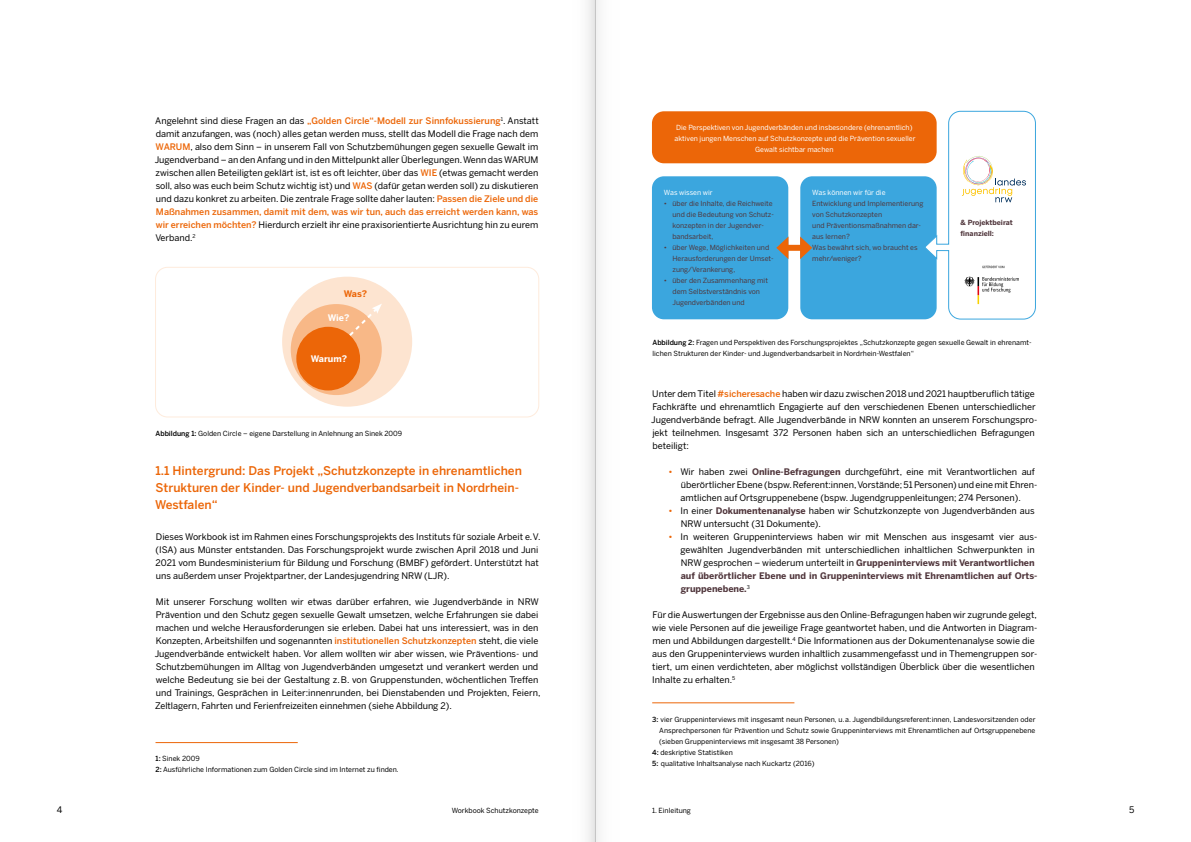
<style>
.page{position:relative;width:1191px;height:842px;background:#fff}
.page>*{position:absolute;margin:0;border:0;box-sizing:border-box;transform-origin:0 0}
.t1{font:500 12px/17px "Benton Sans";color:#ec6608}
.t2{font:9px/13px "Benton Sans";color:#000}
.t3{font:700 9px "Benton Sans";color:#fff}
.t4{font:700 9px "Benton Sans";color:#ec6608}
.t5{font:7px/11px "Benton Sans";color:#000}
.t6{font:7px/11px "Benton Sans";color:#50363c}
.t7{font:7px/11px "Benton Sans";color:#fff;text-align:center}
.t8{font:700 7px/11px "Benton Sans";color:#50363c}
.s1{font-weight:500;color:#ec6608}
.s2{font-weight:500}
.s3{font-weight:700;color:#50363c}
</style>
<div class="page">
<div style="left:155px;top:267px;width:384px;height:150px;border:1px solid #feebdc;border-radius:12px"></div>
<div style="left:282px;top:277px;width:130px;height:130px;background:#fde4d0;border-radius:50%"></div>
<div style="left:291px;top:304px;width:91px;height:91px;background:#f8b887;border-radius:50%"></div>
<div style="left:296px;top:327px;width:64px;height:63px;background:#ec6608;border-radius:50%"></div>
<svg style="left:347px;top:304px;width:35px;height:34px"></svg>
<hr style="left:155px;top:742px;width:143px;height:1px;background:#ec6608">
<hr style="left:652px;top:702px;width:142px;height:1px;background:#ec6608">
<div style="left:652px;top:111px;width:284px;height:52px;background:#ec6608;border-radius:12px"></div>
<div style="left:652px;top:176px;width:136px;height:143px;background:#3ba6de;border-radius:12px"></div>
<div style="left:800px;top:176px;width:136px;height:143px;background:#3ba6de;border-radius:12px"></div>
<div style="left:783px;top:245px;width:22px;height:6px;background:#ec6608"></div>
<svg style="left:776px;top:237px;width:12px;height:22px"></svg>
<svg style="left:800px;top:236px;width:12px;height:23px"></svg>
<svg style="left:924px;top:111px;width:112px;height:209px"></svg>
<hr style="left:595px;top:0;width:1px;height:842px;background:#ededed">
<p class="t2" style="left:155px;top:114px;width:385px;text-align:justify">Angelehnt sind diese Fragen an das <span class="s1">„Golden Circle“-Modell zur Sinnfokussierung</span><sup>1</sup>. Anstatt damit anzufangen, was (noch) alles getan werden muss, stellt das Modell die Frage nach dem <span class="s1">WARUM</span>, also dem Sinn – in unserem Fall von Schutzbemühungen gegen sexuelle Gewalt im Jugendverband – an den Anfang und in den Mittelpunkt aller Überlegungen. Wenn das WARUM zwischen allen Beteiligten geklärt ist, ist es oft leichter, über das <span class="s1">WIE</span> (etwas gemacht werden soll, also was euch beim Schutz wichtig ist) und <span class="s1">WAS</span> (dafür getan werden soll) zu diskutieren und dazu konkret zu arbeiten. Die zentrale Frage sollte daher lauten: <span class="s1">Passen die Ziele und die Maßnahmen zusammen, damit mit dem, was wir tun, auch das erreicht werden kann, was wir erreichen möchten?</span> Hierdurch erzielt ihr eine praxisorientierte Ausrichtung hin zu eurem Verband.<sup>2</sup></p>
<p class="t4" style="left:344px;top:288px;width:25px">Was?</p>
<p class="t3" style="left:328px;top:313px;width:23px">Wie?</p>
<p class="t3" style="left:311px;top:354px;width:38px">Warum?</p>
<p class="t5" style="left:155px;top:428px;width:248px"><span class="s2">Abbildung 1:</span> Golden Circle – eigene Darstellung in Anlehnung an Sinek 2009</p>
<h1 class="t1" style="left:155px;top:462px;width:368px">1.1 Hintergrund: Das Projekt „Schutzkonzepte in ehrenamtlichen<br>Strukturen der Kinder- und Jugendverbandsarbeit in Nordrhein-<br>Westfalen“</h1>
<p class="t2" style="left:155px;top:530px;width:386px">Dieses Workbook ist im Rahmen eines Forschungsprojekts des Instituts für soziale Arbeit e.V. (ISA) aus Münster entstanden. Das Forschungsprojekt wurde zwischen April 2018 und Juni 2021 vom Bundesministerium für Bildung und Forschung (BMBF) gefördert. Unterstützt hat uns außerdem unser Projektpartner, der Landesjugendring NRW (LJR).</p>
<p class="t2" style="left:155px;top:595px;width:387px">Mit unserer Forschung wollten wir etwas darüber erfahren, wie Jugendverbände in NRW Prävention und den Schutz gegen sexuelle Gewalt umsetzen, welche Erfahrungen sie dabei machen und welche Herausforderungen sie erleben. Dabei hat uns interessiert, was in den Konzepten, Arbeitshilfen und sogenannten <span class="s1">institutionellen Schutzkonzepten</span> steht, die viele Jugendverbände entwickelt haben. Vor allem wollten wir aber wissen, wie Präventions- und Schutzbemühungen im Alltag von Jugendverbänden umgesetzt und verankert werden und welche Bedeutung sie bei der Gestaltung z.B. von Gruppenstunden, wöchentlichen Treffen und Trainings, Gesprächen in Leiter:innenrunden, bei Dienstabenden und Projekten, Feiern, Zeltlagern, Fahrten und Ferienfreizeiten einnehmen (siehe Abbildung 2).</p>
<p class="t5" style="left:155px;top:753px;width:245px"><span class="s2">1:</span> Sinek 2009<br><span class="s2">2:</span> Ausführliche Informationen zum Golden Circle sind im Internet zu finden.</p>
<p class="t7" style="left:674px;top:122px;width:242px">Die Perspektiven von Jugendverbänden und insbesondere (ehrenamtlich) aktiven jungen Menschen auf Schutzkonzepte und die Prävention sexueller<br>Gewalt sichtbar machen</p>
<p class="t7" style="left:664px;top:187px;width:50px">Was wissen wir</p>
<p class="t6" style="left:672px;top:198px;width:103px;text-indent:-9px">• über die Inhalte, die Reichweite und die Bedeutung von Schutz&shy;konzepten in der Jugendver&shy;bandsarbeit,</p>
<p class="t6" style="left:672px;top:242px;width:103px;text-indent:-9px">• über Wege, Möglichkeiten und<br>Herausforderungen der Umset&shy;zung/Verankerung,</p>
<p class="t6" style="left:672px;top:275px;width:97px;text-indent:-9px">• über den Zusammenhang mit dem Selbstverständnis von<br>Jugendverbänden und</p>
<p class="t7" style="left:812px;top:187px;width:75px">Was können wir für die</p>
<p class="t6" style="left:812px;top:198px;width:113px">Entwicklung und Implementierung von Schutzkonzepten<br>und Präventionsmaßnahmen dar&shy;aus lernen?<br>Was bewährt sich, wo braucht es mehr/weniger?</p>
<p class="t8" style="left:960px;top:217px;width:54px">&amp; Projektbeirat finanziell:</p>
<p class="t5" style="left:652px;top:337px;width:380px"><span class="s2">Abbildung 2:</span> Fragen und Perspektiven des Forschungsprojektes „Schutzkonzepte gegen sexuelle Gewalt in ehrenamt&shy;lichen Strukturen der Kinder- und Jugendverbandsarbeit in Nordrhein-Westfalen“</p>
<p class="t2" style="left:651px;top:387px;width:388px">Unter dem Titel <span class="s1">#sicheresache</span> haben wir dazu zwischen 2018 und 2021 hauptberuflich tätige Fachkräfte und ehrenamtlich Engagierte auf den verschiedenen Ebenen unterschiedlicher Jugendverbände befragt. Alle Jugendverbände in NRW konnten an unserem Forschungspro&shy;jekt teilnehmen. Insgesamt 372 Personen haben sich an unterschiedlichen Befragungen beteiligt:</p>
<p class="t2" style="left:680px;top:465px;width:358px;text-indent:-12px"><span class="s1">•</span> Wir haben zwei <span class="s3">Online-Befragungen</span> durchgeführt, eine mit Verantwortlichen auf überörtlicher Ebene (bspw. Referent:innen, Vorstände; 51 Personen) und eine mit Ehren&shy;amtlichen auf Ortsgruppenebene (bspw. Jugendgruppenleitungen; 274 Personen).</p>
<p class="t2" style="left:680px;top:504px;width:355px;text-indent:-12px"><span class="s1">•</span> In einer <span class="s3">Dokumentenanalyse</span> haben wir Schutzkonzepte von Jugendverbänden aus<br>NRW untersucht (31 Dokumente).</p>
<p class="t2" style="left:680px;top:530px;width:358px;text-indent:-12px"><span class="s1">•</span> In weiteren Gruppeninterviews haben wir mit Menschen aus insgesamt vier aus&shy;gewählten Jugendverbänden mit unterschiedlichen inhaltlichen Schwerpunkten in NRW gesprochen – wiederum unterteilt in <span class="s3">Gruppeninterviews mit Verantwortlichen auf überörtlicher Ebene und in Gruppeninterviews mit Ehrenamtlichen auf Orts&shy;gruppenebene.</span><sup>3</sup></p>
<p class="t2" style="left:652px;top:608px;width:386px">Für die Auswertungen der Ergebnisse aus den Online-Befragungen haben wir zugrunde gelegt, wie viele Personen auf die jeweilige Frage geantwortet haben, und die Antworten in Diagram&shy;men und Abbildungen dargestellt.<sup>4</sup> Die Informationen aus der Dokumentenanalyse sowie die aus den Gruppeninterviews wurden inhaltlich zusammengefasst und in Themengruppen sor&shy;tiert, um einen verdichteten, aber möglichst vollständigen Überblick über die wesentlichen Inhalte zu erhalten.<sup>5</sup></p>
<p class="t5" style="left:652px;top:714px;width:385px"><span class="s2">3:</span> vier Gruppeninterviews mit insgesamt neun Personen, u.a. Jugendbildungsreferent:innen, Landesvorsitzenden oder</p>
<p class="t5" style="left:659px;top:725px;width:378px">Ansprechpersonen für Prävention und Schutz sowie Gruppeninterviews mit Ehrenamtlichen auf Ortsgruppenebene</p>
<p class="t5" style="left:659px;top:736px;width:181px">(sieben Gruppeninterviews mit insgesamt 38 Personen)</p>
<p class="t5" style="left:652px;top:747px;width:82px"><span class="s2">4:</span> deskriptive Statistiken</p>
<p class="t5" style="left:652px;top:758px;width:164px"><span class="s2">5:</span> qualitative Inhaltsanalyse nach Kuckartz (2016)</p>
<p class="t2" style="left:57px;top:803px;width:7px">4</p>
<p class="t5" style="left:452px;top:805px;width:88px">Workbook Schutzkonzepte</p>
<p class="t2" style="left:1129px;top:803px;width:7px">5</p>
<p class="t5" style="left:652px;top:805px;width:40px">1. Einleitung</p>
</div>
